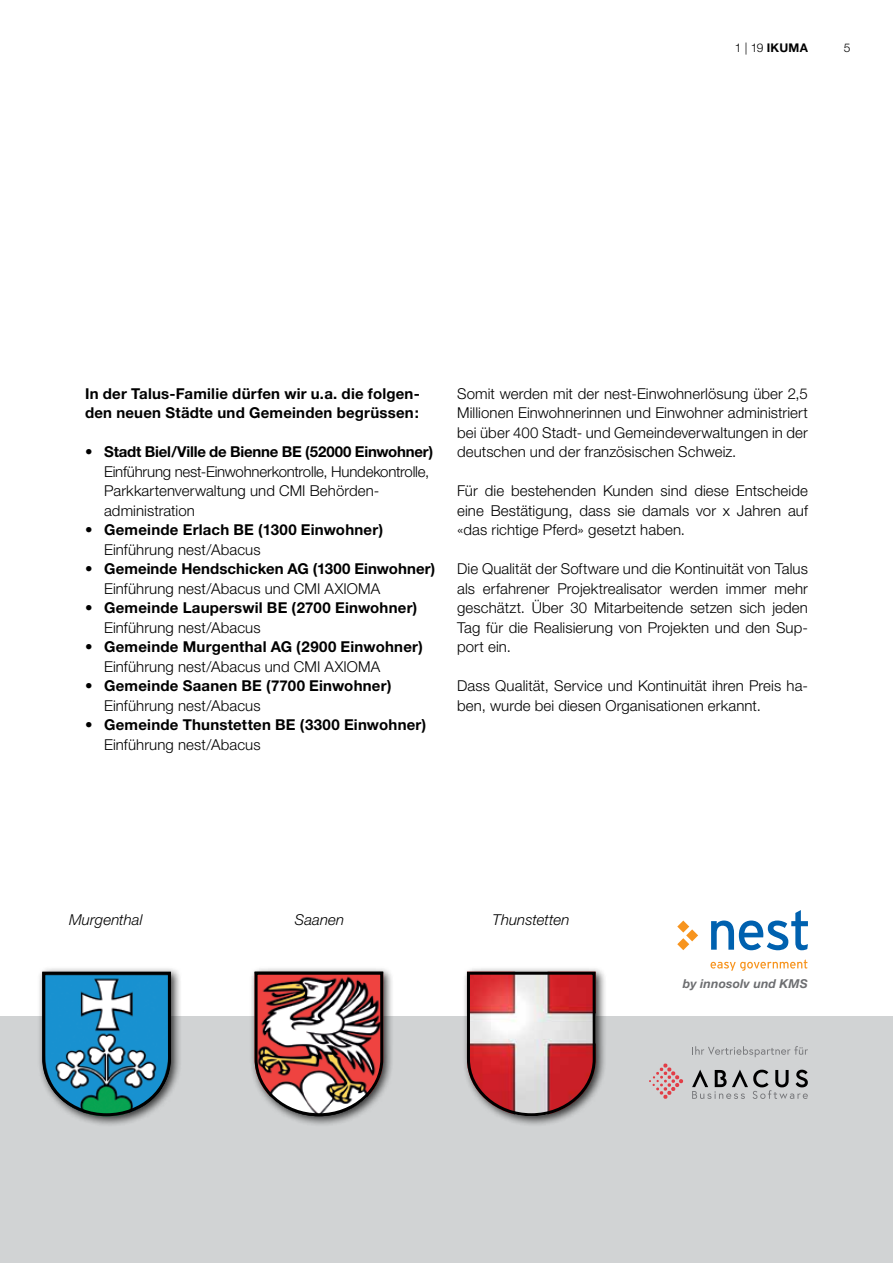
<style>
.page{position:relative;width:893px;height:1263px;background:#fff}
.page>*{position:absolute;margin:0;border:0;box-sizing:border-box;transform-origin:0 0}
.t1{font:300 15px/19.5px "Helvetica Neue CE";letter-spacing:.005em;color:#000;text-align:justify}
.t2{font:700 15px/19.5px "Helvetica Neue CE";letter-spacing:.015em;color:#000}
.t3{font:700 15px "Helvetica Neue CE";letter-spacing:-.015em;color:#000}
.t4{font:italic 300 15px "Helvetica Neue CE";letter-spacing:.005em;color:#000}
.t5{font:italic 700 12.3px "Helvetica Neue CE";letter-spacing:.015em;color:#6d6e71}
.t6{font:700 12px "Helvetica Neue CE";letter-spacing:.02em;color:#000}
.t7{font:300 12px "Helvetica Neue CE";color:#000}
.s1{font-weight:300}
</style>
<div class="page">
<div style="left:0;top:1016px;width:893px;height:247px;background:#d1d3d4"></div>
<svg style="left:649px;top:1063px;width:34px;height:36px"></svg>
<svg style="left:692px;top:1069px;width:116px;height:30px"></svg>
<svg style="left:692px;top:1046px;width:116px;height:11px"></svg>
<svg style="left:711px;top:910px;width:97px;height:40px"></svg>
<svg style="left:710px;top:959px;width:97px;height:12px"></svg>
<svg style="left:677px;top:920px;width:21px;height:30px"></svg>
<div style="left:37px;top:966px;width:145px;height:161px;background:#000;opacity:.75"></div>
<svg style="left:41px;top:970px;width:131px;height:148px;background:#438baa"></svg>
<div style="left:249px;top:966px;width:146px;height:161px;background:#000;opacity:.75"></div>
<svg style="left:253px;top:970px;width:132px;height:148px;background:#a17773"></svg>
<div style="left:462px;top:966px;width:145px;height:161px;background:#000;opacity:.75"></div>
<svg style="left:465px;top:970px;width:132px;height:148px"></svg>
<p class="t6" style="left:735px;top:40px;width:75px"><span class="s1">1 | 19</span> IKUMA</p>
<p class="t7" style="left:844px;top:41px;width:8px">5</p>
<p class="t2" style="left:85px;top:384px;width:336px">In der Talus-Familie dürfen wir u.a. die folgen&shy;den neuen Städte und Gemeinden begrüssen:</p>
<p class="t3" style="left:85px;top:443px;width:350px">• Stadt Biel/Ville de Bienne BE (52000 Einwohner)</p>
<p class="t1" style="left:104px;top:462px;width:327px;text-align:left">Einführung nest-Einwohnerkontrolle, Hundekontrolle,<br>Parkkartenverwaltung und CMI Behörden&shy;administration</p>
<p class="t2" style="left:85px;top:520px;width:300px">• Gemeinde Erlach BE (1300 Einwohner)</p>
<p class="t1" style="left:104px;top:540px;width:158px">Einführung nest/Abacus</p>
<p class="t2" style="left:85px;top:559px;width:352px">• Gemeinde Hendschicken AG (1300 Einwohner)</p>
<p class="t1" style="left:104px;top:579px;width:278px">Einführung nest/Abacus und CMI AXIOMA</p>
<p class="t2" style="left:85px;top:598px;width:334px">• Gemeinde Lauperswil BE (2700 Einwohner)</p>
<p class="t1" style="left:104px;top:618px;width:158px">Einführung nest/Abacus</p>
<p class="t2" style="left:85px;top:637px;width:339px">• Gemeinde Murgenthal AG (2900 Einwohner)</p>
<p class="t1" style="left:104px;top:657px;width:278px">Einführung nest/Abacus und CMI AXIOMA</p>
<p class="t2" style="left:85px;top:676px;width:308px">• Gemeinde Saanen BE (7700 Einwohner)</p>
<p class="t1" style="left:104px;top:696px;width:158px">Einführung nest/Abacus</p>
<p class="t2" style="left:85px;top:715px;width:343px">• Gemeinde Thunstetten BE (3300 Einwohner)</p>
<p class="t1" style="left:104px;top:735px;width:158px">Einführung nest/Abacus</p>
<p class="t1" style="left:457px;top:384px;width:352px">Somit werden mit der nest-Einwohnerlösung über 2,5<br>Millionen Einwohnerinnen und Einwohner administriert bei über 400 Stadt- und Gemeindeverwaltungen in der deutschen und der französischen Schweiz.</p>
<p class="t1" style="left:457px;top:481px;width:352px">Für die bestehenden Kunden sind diese Entscheide eine Bestätigung, dass sie damals vor x Jahren auf «das richtige Pferd» gesetzt haben.</p>
<p class="t1" style="left:457px;top:559px;width:352px">Die Qualität der Software und die Kontinuität von Talus als erfahrener Projektrealisator werden immer mehr geschätzt. Über 30 Mitarbeitende setzen sich jeden Tag für die Realisierung von Projekten und den Sup&shy;port ein.</p>
<p class="t1" style="left:457px;top:676px;width:352px">Dass Qualität, Service und Kontinuität ihren Preis ha&shy;ben, wurde bei diesen Organisationen erkannt.</p>
<p class="t4" style="left:69px;top:911px;width:75px">Murgenthal</p>
<p class="t4" style="left:295px;top:911px;width:51px">Saanen</p>
<p class="t4" style="left:492px;top:911px;width:79px">Thunstetten</p>
<p class="t5" style="left:683px;top:975px;width:126px">by innosolv und KMS</p>
</div>
